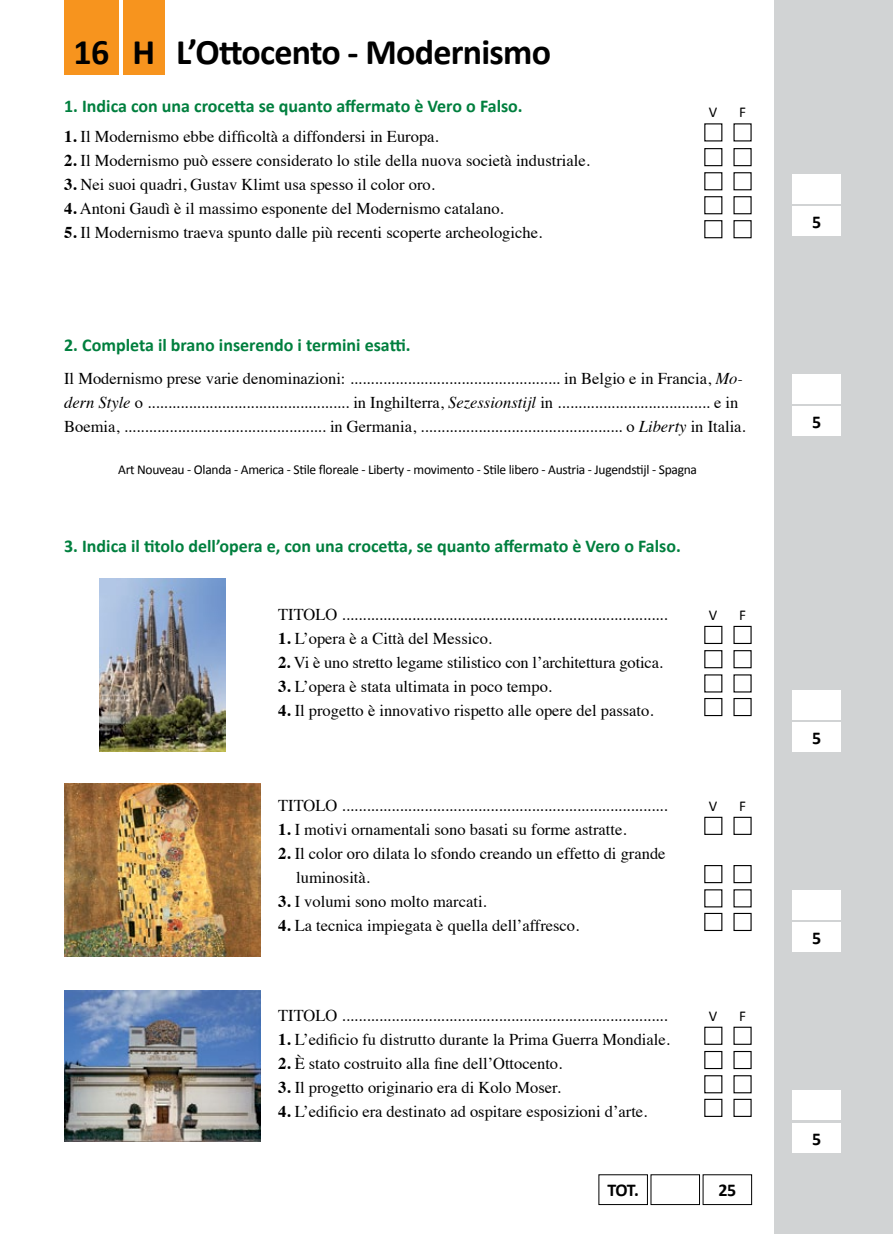
<style>
.page{position:relative;width:893px;height:1234px;background:#fff}
.page>*{position:absolute;margin:0;border:0;box-sizing:border-box;transform-origin:0 0}
.t1{font:700 36px "Calibri";letter-spacing:-.02em;color:#000}
.t2{font:700 18px "Calibri";color:#007f3e}
.t3{font:700 18px "Calibri";color:#000}
.t4{font:16.5px/24px "Times";color:#000}
.t5{font:15px "Calibri";color:#000}
.t6{font:13.5px "Calibri";letter-spacing:-.02em;color:#000}
.s1{font-weight:700}
.s2{font-style:italic}
</style>
<div class="page">
<div style="left:775px;top:0;width:118px;height:1233px;background:#d1d3d4"></div>
<div style="left:792px;top:722px;width:49px;height:29px;background:#fff"></div>
<div style="left:792px;top:922px;width:49px;height:30px;background:#fff"></div>
<div style="left:792px;top:1122px;width:49px;height:30px;background:#fff"></div>
<div style="left:792px;top:689px;width:49px;height:30px;background:#fff"></div>
<div style="left:792px;top:889px;width:49px;height:30px;background:#fff"></div>
<div style="left:792px;top:1090px;width:49px;height:29px;background:#fff"></div>
<div style="left:64px;top:0;width:55px;height:74px;background:#f7941e"></div>
<div style="left:123px;top:0;width:41px;height:74px;background:#f7941e"></div>
<div style="left:792px;top:374px;width:49px;height:29px;background:#fff"></div>
<div style="left:792px;top:406px;width:49px;height:30px;background:#fff"></div>
<div style="left:792px;top:174px;width:49px;height:30px;background:#fff"></div>
<div style="left:792px;top:206px;width:49px;height:30px;background:#fff"></div>
<div style="left:733px;top:625px;width:19px;height:19px;border:1px solid #000"></div>
<div style="left:733px;top:148px;width:19px;height:18px;border:1px solid #000"></div>
<div style="left:704px;top:625px;width:18px;height:19px;border:1px solid #000"></div>
<div style="left:704px;top:148px;width:18px;height:18px;border:1px solid #000"></div>
<div style="left:733px;top:650px;width:19px;height:18px;border:1px solid #000"></div>
<div style="left:733px;top:697px;width:19px;height:19px;border:1px solid #000"></div>
<div style="left:704px;top:650px;width:18px;height:18px;border:1px solid #000"></div>
<div style="left:704px;top:697px;width:18px;height:19px;border:1px solid #000"></div>
<div style="left:733px;top:864px;width:19px;height:19px;border:1px solid #000"></div>
<div style="left:704px;top:864px;width:18px;height:19px;border:1px solid #000"></div>
<div style="left:733px;top:172px;width:19px;height:18px;border:1px solid #000"></div>
<div style="left:733px;top:196px;width:19px;height:18px;border:1px solid #000"></div>
<div style="left:733px;top:220px;width:19px;height:18px;border:1px solid #000"></div>
<div style="left:704px;top:172px;width:18px;height:18px;border:1px solid #000"></div>
<div style="left:704px;top:196px;width:18px;height:18px;border:1px solid #000"></div>
<div style="left:704px;top:220px;width:18px;height:18px;border:1px solid #000"></div>
<img style="left:100px;top:578px;width:125px;height:173px">
<img style="left:64px;top:783px;width:197px;height:172px">
<img style="left:64px;top:990px;width:197px;height:150px">
<div style="left:733px;top:1074px;width:19px;height:19px;border:1px solid #000"></div>
<div style="left:704px;top:1074px;width:18px;height:19px;border:1px solid #000"></div>
<h1 class="t1" style="left:73px;top:30px;width:37px">16</h1>
<h1 class="t1" style="left:176px;top:30px;width:376px">L’Ottocento - Modernismo</h1>
<h1 class="t1" style="left:133px;top:30px;width:24px">H</h1>
<p class="t2" style="left:64px;top:94px;width:460px">1. Indica con una crocetta se quanto affermato è Vero o Falso.</p>
<p class="t4" style="left:64px;top:123px;width:376px"><span class="s1">1.</span> Il Modernismo ebbe difficoltà a diffondersi in Europa.</p>
<p class="t4" style="left:64px;top:147px;width:527px"><span class="s1">2.</span> Il Modernismo può essere considerato lo stile della nuova società industriale.</p>
<p class="t4" style="left:64px;top:171px;width:372px"><span class="s1">3.</span> Nei suoi quadri, Gustav Klimt usa spesso il color oro.</p>
<p class="t4" style="left:64px;top:195px;width:441px"><span class="s1">4.</span> Antoni Gaudì è il massimo esponente del Modernismo catalano.</p>
<p class="t4" style="left:64px;top:219px;width:479px"><span class="s1">5.</span> Il Modernismo traeva spunto dalle più recenti scoperte archeologiche.</p>
<p class="t5" style="left:709px;top:103px;width:10px">V</p>
<p class="t5" style="left:739px;top:103px;width:8px">F</p>
<p class="t2" style="left:64px;top:334px;width:348px">2. Completa il brano inserendo i termini esatti.</p>
<p class="t4" style="left:64px;top:365px;width:683px">Il Modernismo prese varie denominazioni: ................................................... in Belgio e in Francia, <span class="s2">Mo&shy;dern Style</span> o ................................................. in Inghilterra, <span class="s2">Sezessionstijl</span> in ..................................... e in<br>Boemia, ................................................. in Germania, ................................................. o <span class="s2">Liberty</span> in Italia.</p>
<p class="t6" style="left:118px;top:461px;width:580px">Art Nouveau - Olanda - America - Stile floreale - Liberty - movimento - Stile libero - Austria - Jugendstijl - Spagna</p>
<p class="t2" style="left:64px;top:534px;width:618px">3. Indica il titolo dell’opera e, con una crocetta, se quanto affermato è Vero o Falso.</p>
<p class="t4" style="left:278px;top:601px;width:391px">TITOLO ...............................................................................</p>
<p class="t4" style="left:278px;top:625px;width:215px"><span class="s1">1.</span> L’opera è a Città del Messico.</p>
<p class="t4" style="left:278px;top:649px;width:386px"><span class="s1">2.</span> Vi è uno stretto legame stilistico con l’architettura gotica.</p>
<p class="t4" style="left:278px;top:673px;width:275px"><span class="s1">3.</span> L’opera è stata ultimata in poco tempo.</p>
<p class="t4" style="left:278px;top:697px;width:377px"><span class="s1">4.</span> Il progetto è innovativo rispetto alle opere del passato.</p>
<p class="t5" style="left:709px;top:605px;width:10px">V</p>
<p class="t5" style="left:739px;top:605px;width:8px">F</p>
<p class="t4" style="left:278px;top:791px;width:391px">TITOLO ...............................................................................</p>
<p class="t4" style="left:278px;top:815px;width:350px"><span class="s1">1.</span> I motivi ornamentali sono basati su forme astratte.</p>
<p class="t4" style="left:296px;top:839px;width:371px;text-indent:-18px"><span class="s1">2.</span> Il color oro dilata lo sfondo creando un effetto di grande luminosità.</p>
<p class="t4" style="left:278px;top:887px;width:210px"><span class="s1">3.</span> I volumi sono molto marcati.</p>
<p class="t4" style="left:278px;top:911px;width:303px"><span class="s1">4.</span> La tecnica impiegata è quella dell’affresco.</p>
<p class="t5" style="left:709px;top:796px;width:10px">V</p>
<p class="t5" style="left:739px;top:796px;width:8px">F</p>
<p class="t4" style="left:278px;top:1001px;width:391px">TITOLO ...............................................................................</p>
<p class="t5" style="left:709px;top:1006px;width:10px">V</p>
<p class="t5" style="left:739px;top:1006px;width:8px">F</p>
<p class="t4" style="left:278px;top:1025px;width:393px"><span class="s1">1.</span> L’edificio fu distrutto durante la Prima Guerra Mondiale.</p>
<p class="t4" style="left:278px;top:1049px;width:286px"><span class="s1">2.</span> È stato costruito alla fine dell’Ottocento.</p>
<p class="t4" style="left:278px;top:1073px;width:284px"><span class="s1">3.</span> Il progetto originario era di Kolo Moser.</p>
<p class="t4" style="left:278px;top:1097px;width:371px"><span class="s1">4.</span> L’edificio era destinato ad ospitare esposizioni d’arte.</p>
<p class="t3" style="left:607px;top:1178px;width:33px">TOT.</p>
<p class="t3" style="left:718px;top:1178px;width:19px">25</p>
<p class="t3" style="left:812px;top:211px;width:11px">5</p>
<p class="t3" style="left:812px;top:411px;width:11px">5</p>
<p class="t3" style="left:812px;top:726px;width:11px">5</p>
<p class="t3" style="left:812px;top:926px;width:11px">5</p>
<p class="t3" style="left:812px;top:1127px;width:11px">5</p>
</div>
